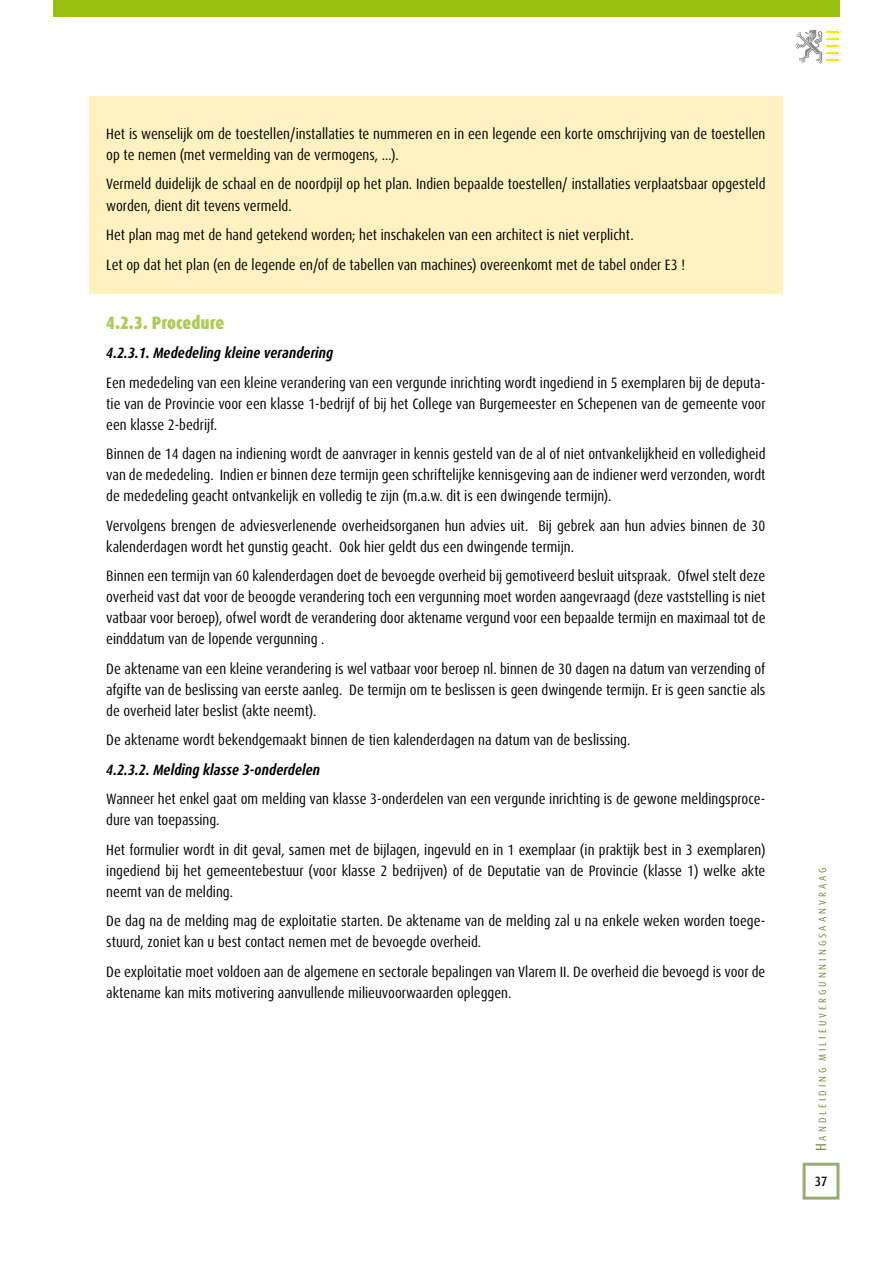
<style>
.page{position:relative;width:893px;height:1263px;background:#fff}
.page>*{position:absolute;margin:0;border:0;box-sizing:border-box;transform-origin:0 0}
.t1{font:900 18px "Dax Condensed";color:#adcb57}
.t2{font:15px/21px "Dax Condensed";color:#000}
.t3{font:italic 700 15px "Dax Condensed";color:#000}
.t4{font:500 13.5px "Dax Condensed";color:#000}
.t5{font:10.5px "Dax Condensed";letter-spacing:.285em;color:#718d43}
.s1{font-size:15px}
</style>
<div class="page">
<div style="left:89px;top:96px;width:694px;height:197px;background:#fff2c0"></div>
<div style="left:803px;top:1163px;width:36px;height:36px;border:3px solid #99ac75"></div>
<svg style="left:795px;top:30px;width:44px;height:34px"></svg>
<div style="left:53px;top:0;width:786px;height:17px;background:#97bf0d"></div>
<p class="t2" style="left:106px;top:123px;width:661px">Het is wenselijk om de toestellen/installaties te nummeren en in een legende een korte omschrijving van de toestellen op te nemen (met vermelding van de vermogens, …).</p>
<p class="t2" style="left:106px;top:174px;width:661px">Vermeld duidelijk de schaal en de noordpijl op het plan. Indien bepaalde toestellen/ installaties verplaatsbaar opgesteld worden, dient dit tevens vermeld.</p>
<p class="t2" style="left:106px;top:220px;width:580px;line-height:29.5px">Het plan mag met de hand getekend worden; het inschakelen van een architect is niet verplicht.<br>Let op dat het plan (en de legende en/of de tabellen van machines) overeenkomt met de tabel onder E3 !</p>
<p class="t1" style="left:106px;top:311px;width:120px">4.2.3. Procedure</p>
<p class="t3" style="left:106px;top:343px;width:229px">4.2.3.1. Mededeling kleine verandering</p>
<p class="t2" style="left:106px;top:372px;width:661px;text-align:justify">Een mededeling van een kleine verandering van een vergunde inrichting wordt ingediend in 5 exemplaren bij de deputa&shy;tie van de Provincie voor een klasse 1-bedrijf of bij het College van Burgemeester en Schepenen van de gemeente voor een klasse 2-bedrijf.</p>
<p class="t2" style="left:106px;top:443px;width:661px;text-align:justify">Binnen de 14 dagen na indiening wordt de aanvrager in kennis gesteld van de al of niet ontvankelijkheid en volledigheid van de mededeling. Indien er binnen deze termijn geen schriftelijke kennisgeving aan de indiener werd verzonden, wordt de mededeling geacht ontvankelijk en volledig te zijn (m.a.w. dit is een dwingende termijn).</p>
<p class="t2" style="left:106px;top:515px;width:660px">Vervolgens brengen de adviesverlenende overheidsorganen hun advies uit. Bij gebrek aan hun advies binnen de 30 kalenderdagen wordt het gunstig geacht. Ook hier geldt dus een dwingende termijn.</p>
<p class="t2" style="left:106px;top:565px;width:661px;text-align:justify">Binnen een termijn van 60 kalenderdagen doet de bevoegde overheid bij gemotiveerd besluit uitspraak. Ofwel stelt deze overheid vast dat voor de beoogde verandering toch een vergunning moet worden aangevraagd (deze vaststelling is niet vatbaar voor beroep), ofwel wordt de verandering door aktename vergund voor een bepaalde termijn en maximaal tot de einddatum van de lopende vergunning .</p>
<p class="t2" style="left:106px;top:658px;width:661px;text-align:justify">De aktename van een kleine verandering is wel vatbaar voor beroep nl. binnen de 30 dagen na datum van verzending of afgifte van de beslissing van eerste aanleg. De termijn om te beslissen is geen dwingende termijn. Er is geen sanctie als de overheid later beslist (akte neemt).</p>
<p class="t2" style="left:106px;top:729px;width:526px">De aktename wordt bekendgemaakt binnen de tien kalenderdagen na datum van de beslissing.</p>
<p class="t3" style="left:106px;top:760px;width:215px">4.2.3.2. Melding klasse 3-onderdelen</p>
<p class="t2" style="left:106px;top:788px;width:661px">Wanneer het enkel gaat om melding van klasse 3-onderdelen van een vergunde inrichting is de gewone meldingsproce&shy;dure van toepassing.</p>
<p class="t2" style="left:106px;top:839px;width:661px;text-align:justify">Het formulier wordt in dit geval, samen met de bijlagen, ingevuld en in 1 exemplaar (in praktijk best in 3 exemplaren) ingediend bij het gemeentebestuur (voor klasse 2 bedrijven) of de Deputatie van de Provincie (klasse 1) welke akte neemt van de melding.</p>
<p class="t2" style="left:106px;top:910px;width:661px">De dag na de melding mag de exploitatie starten. De aktename van de melding zal u na enkele weken worden toege&shy;stuurd, zoniet kan u best contact nemen met de bevoegde overheid.</p>
<p class="t2" style="left:106px;top:961px;width:661px">De exploitatie moet voldoen aan de algemene en sectorale bepalingen van Vlarem II. De overheid die bevoegd is voor de aktename kan mits motivering aanvullende milieuvoorwaarden opleggen.</p>
<p class="t5" style="left:815px;top:1151px;width:285px;rotate:-90deg"><span class="s1">H</span>andleiding milieuvergunningsaanvraag</p>
<p class="t4" style="left:815px;top:1173px;width:14px">37</p>
</div>
